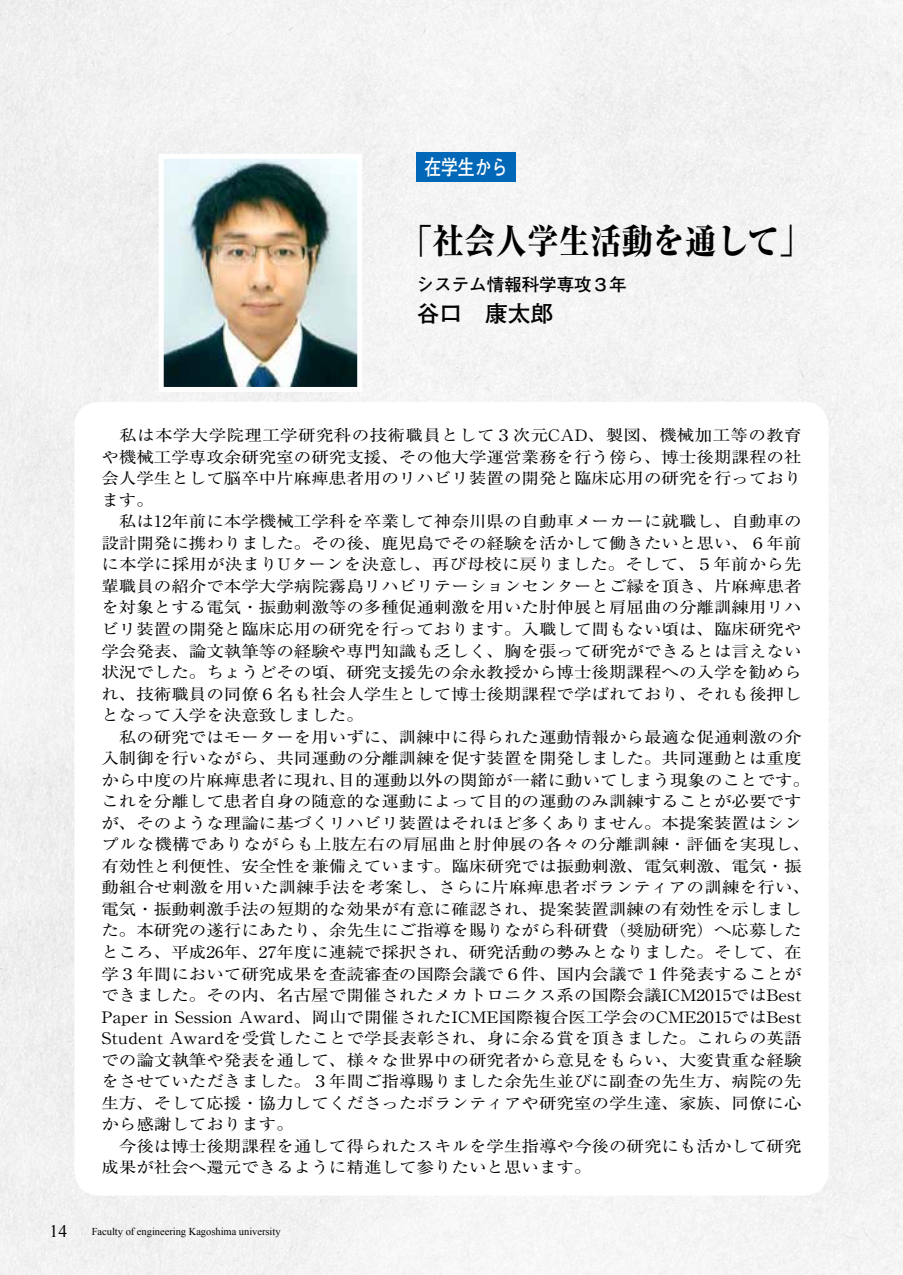
<style>
.page{position:relative;width:903px;height:1275px;background:#f3f3f3}
.page>*{position:absolute;margin:0;border:0;box-sizing:border-box;transform-origin:0 0}
.t1{font:800 35px "Ryumin Pro";color:#000;scale:.9 1}
.t2{font:700 22.75px "Futo Go B101 Pro";color:#000}
.t3{font:700 21px "Futo Go B101 Pro";color:#fff;scale:.8 1}
.t4{font:700 17.5px "Futo Go B101 Pro";color:#000}
.t5{font:17.5px "Times New Roman";color:#000}
.t6{font:15.75px/21.5px "Ryumin Pro";color:#000;scale:1.11 1}
.t7{font:10.5px "Times New Roman";letter-spacing:-.005em;color:#000}
</style>
<div class="page">
<div style="left:74px;top:402px;width:754px;height:794px;background:#fff;border-radius:25px"></div>
<div style="left:417px;top:152px;width:99px;height:30px;background:#0068b7"></div>
<img style="left:165px;top:160px;width:191px;height:226px">
<div style="left:159px;top:154px;width:203px;height:238px;border:5px solid #fff"></div>
<h3 class="t3" style="left:424px;top:150px;width:106px">在学生から</h3>
<h1 class="t1" style="left:401px;top:213px;width:456px">「社会人学生活動を通して」</h1>
<p class="t4" style="left:417px;top:270px;width:211px">システム情報科学専攻３年</p>
<h2 class="t2" style="left:417px;top:296px;width:138px">谷口　康太郎</h2>
<p class="t6" style="left:101px;top:423px;width:640px">　私は本学大学院理工学研究科の技術職員として３次元CAD、製図、機械加工等の教育や機械工学専攻余研究室の研究支援、その他大学運営業務を行う傍ら、博士後期課程の社会人学生として脳卒中片麻痺患者用のリハビリ装置の開発と臨床応用の研究を行っております。<br>　私は１２年前に本学機械工学科を卒業して神奈川県の自動車メーカーに就職し、自動車の設計開発に携わりました。その後、鹿児島でその経験を活かして働きたいと思い、６年前に本学に採用が決まりUターンを決意し、再び母校に戻りました。そして、５年前から先輩職員の紹介で本学大学病院霧島リハビリテーションセンターとご縁を頂き、片麻痺患者を対象とする電気・振動刺激等の多種促通刺激を用いた肘伸展と肩屈曲の分離訓練用リハビリ装置の開発と臨床応用の研究を行っております。入職して間もない頃は、臨床研究や学会発表、論文執筆等の経験や専門知識も乏しく、胸を張って研究ができるとは言えない状況でした。ちょうどその頃、研究支援先の余永教授から博士後期課程への入学を勧められ、技術職員の同僚６名も社会人学生として博士後期課程で学ばれており、それも後押しとなって入学を決意致しました。<br>　私の研究ではモーターを用いずに、訓練中に得られた運動情報から最適な促通刺激の介入制御を行いながら、共同運動の分離訓練を促す装置を開発しました。共同運動とは重度から中度の片麻痺患者に現れ、目的運動以外の関節が一緒に動いてしまう現象のことです。これを分離して患者自身の随意的な運動によって目的の運動のみ訓練することが必要ですが、そのような理論に基づくリハビリ装置はそれほど多くありません。本提案装置はシンプルな機構でありながらも上肢左右の肩屈曲と肘伸展の各々の分離訓練・評価を実現し、有効性と利便性、安全性を兼備えています。臨床研究では振動刺激、電気刺激、電気・振動組合せ刺激を用いた訓練手法を考案し、さらに片麻痺患者ボランティアの訓練を行い、電気・振動刺激手法の短期的な効果が有意に確認され、提案装置訓練の有効性を示しました。本研究の遂行にあたり、余先生にご指導を賜りながら科研費（奨励研究）へ応募したところ、平成２６年、２７年度に連続で採択され、研究活動の勢みとなりました。そして、在学３年間において研究成果を査読審査の国際会議で６件、国内会議で１件発表することができました。その内、名古屋で開催されたメカトロニクス系の国際会議ICM2015ではBest Paper in Session Award、岡山で開催されたICME国際複合医工学会のCME2015ではBest Student Awardを受賞したことで学長表彰され、身に余る賞を頂きました。これらの英語での論文執筆や発表を通して、様々な世界中の研究者から意見をもらい、大変貴重な経験をさせていただきました。３年間ご指導賜りました余先生並びに副査の先生方、病院の先生方、そして応援・協力してくださったボランティアや研究室の学生達、家族、同僚に心から感謝しております。<br>　今後は博士後期課程を通して得られたスキルを学生指導や今後の研究にも活かして研究成果が社会へ還元できるように精進して参りたいと思います。</p>
<p class="t5" style="left:50px;top:1220px;width:19px">14</p>
<p class="t7" style="left:92px;top:1224px;width:190px">Faculty of engineering Kagoshima university</p>
</div>
